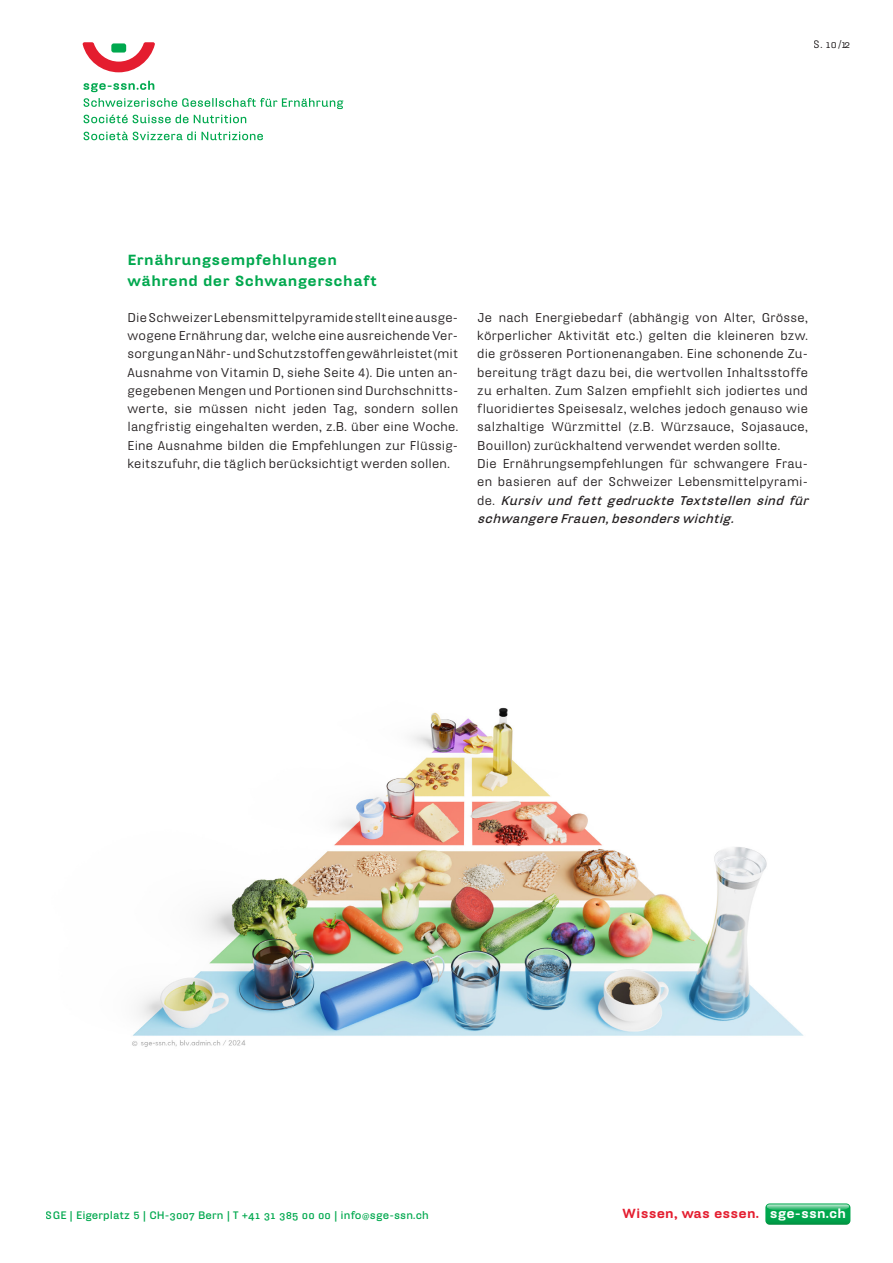
<style>
.page{position:relative;width:893px;height:1263px;background:#fff}
.page>*{position:absolute;margin:0;border:0;box-sizing:border-box;transform-origin:0 0}
.t1{font:900 14.25px/21.3px "Hydra Text";letter-spacing:.03em;color:#00a84e}
.t2{font:900 12.75px "Hydra Text";letter-spacing:.01em;color:#e41d2f}
.t3{font:12.3px/18.3px "Hydra Text";letter-spacing:.02em;color:#231f20;text-align:justify}
.t4{font:700 10.5px "Hydra Text";letter-spacing:.01em;color:#00a84e}
.t5{font:10.5px "Hydra Text Regular Expert";color:#231f20}
.s1{font-family:"Hydra Text"}
.s2{font-weight:700;font-style:italic}
.s3{font-family:"Hydra Text Bold Expert";font-weight:400}
.s4{font-weight:400}
.s5{color:#fff}
</style>
<div class="page">
<svg style="left:765px;top:1203px;width:85px;height:22px;background:#24af64"></svg>
<svg style="left:84px;top:131px;width:179px;height:9px"></svg>
<svg style="left:84px;top:98px;width:259px;height:25px"></svg>
<svg style="left:83px;top:81px;width:71px;height:11px"></svg>
<svg style="left:83px;top:42px;width:72px;height:30px"></svg>
<img style="left:132px;top:707px;width:672px;height:340px">
<p class="t1" style="left:128px;top:249px;width:251px">Ernährungsempfehlungen während der Schwangerschaft</p>
<p class="t5" style="left:814px;top:38px;width:38px"><span class="s1">S.</span> 10 <span class="s1">/</span>12</p>
<p class="t3" style="left:128px;top:308px;width:332px">Die Schweizer Lebensmittelpyramide stellt eine ausge&shy;wogene Ernährung dar, welche eine ausreichende Ver&shy;sorgung an Nähr- und Schutzstoffen gewährleistet (mit Ausnahme von Vitamin D, siehe Seite 4). Die unten an&shy;gegebenen Mengen und Portionen sind Durchschnitts&shy;werte, sie müssen nicht jeden Tag, sondern sollen langfristig eingehalten werden, z.B. über eine Woche.<br>Eine Ausnahme bilden die Empfehlungen zur Flüssig&shy;keitszufuhr, die täglich berücksichtigt werden sollen.</p>
<p class="t3" style="left:477px;top:308px;width:336px;text-align:left">Je nach Energiebedarf (abhängig von Alter, Grösse, körperlicher Aktivität etc.) gelten die kleineren bzw. die grösseren Portionenangaben. Eine schonende Zu&shy;bereitung trägt dazu bei, die wertvollen Inhaltsstoffe zu erhalten. Zum Salzen empfiehlt sich jodiertes und fluoridiertes Speisesalz, welches jedoch genauso wie salzhaltige Würzmittel (z.B. Würzsauce, Sojasauce, Bouillon) zurückhaltend verwendet werden sollte.<br>Die Ernährungsempfehlungen für schwangere Frau&shy;en basieren auf der Schweizer Lebensmittelpyrami&shy;d e . <span class="s2">Kursiv und fett gedruckte Textstellen sind für schwangereFrauen,besonderswichtig.</span></p>
<p class="t4" style="left:46px;top:1208px;width:385px">SGE | Eigerplatz 5 | CH-<span class="s3">3007</span> Bern | T +<span class="s3">41 31 385 00 00</span> | info<span class="s4">@</span>sge-ssn.ch</p>
<p class="t2" style="left:623px;top:1205px;width:225px">Wissen, was essen. <span class="s5">sge-ssn.ch</span></p>
</div>
